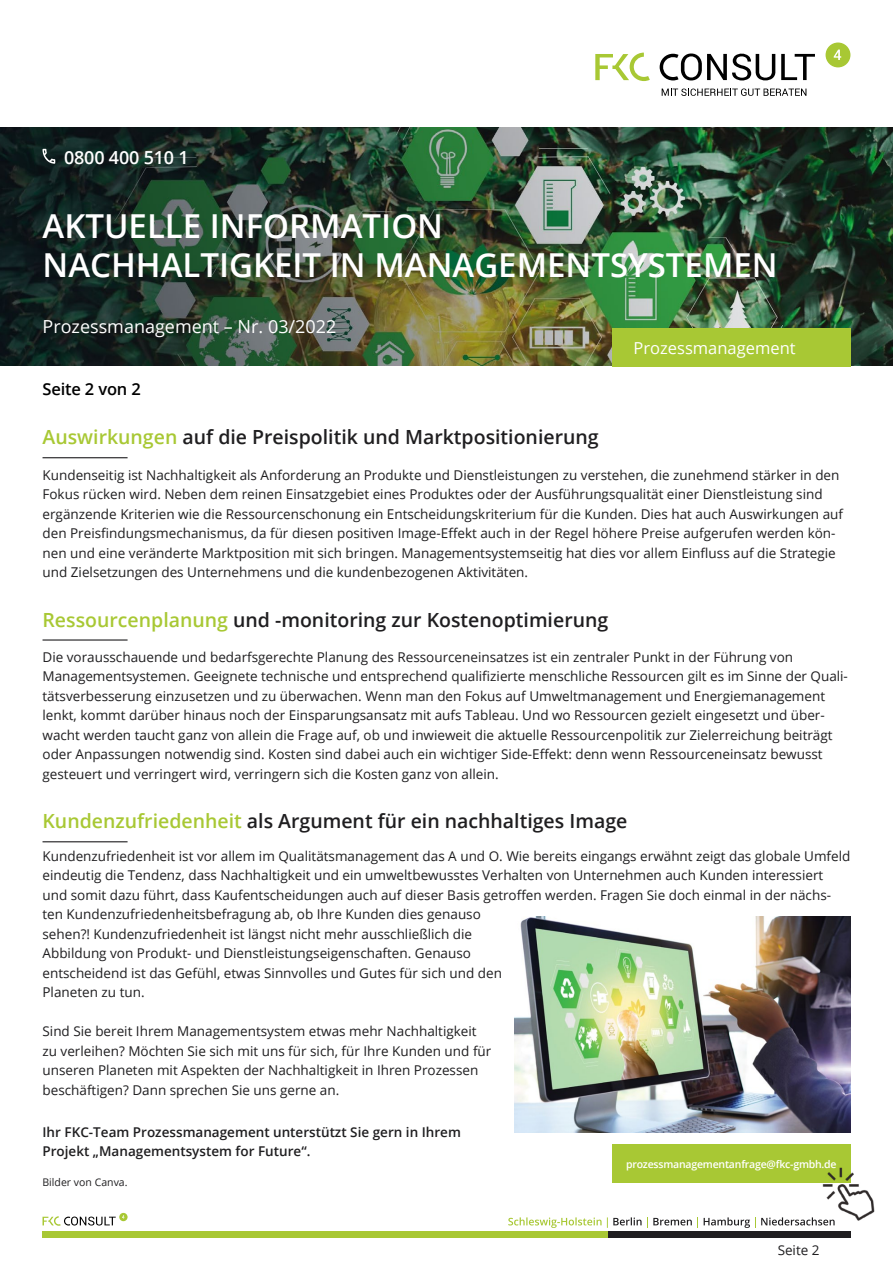
<style>
.page{position:relative;width:893px;height:1263px;background:#fff}
.page>*{position:absolute;margin:0;border:0;box-sizing:border-box;transform-origin:0 0}
.t1{font:600 33px/39px "Open Sans";color:#fff}
.t2{font:600 19.5px "Open Sans";color:#1f1e20}
.t3{font:18px "Open Sans";color:#fff}
.t4{font:600 18px "Open Sans";letter-spacing:-.01em;color:#fff}
.t5{font:16.5px "Open Sans";color:#fff}
.t6{font:600 16.5px "Open Sans";letter-spacing:-.01em;color:#000}
.t7{font:13.5px/19.5px "Open Sans";color:#1f1e20}
.t8{font:600 13.5px/19.5px "Open Sans";color:#1f1e20}
.t9{font:600 10.5px "Open Sans";letter-spacing:-.02em;color:#fff}
.t10{font:10.5px "Open Sans";color:#1f1e20}
.s1{color:#a8c834}
</style>
<div class="page">
<img style="left:0;top:128px;width:893px;height:238px">
<svg style="left:595px;top:53px;width:55px;height:28px"></svg>
<svg style="left:660px;top:53px;width:115px;height:28px"></svg>
<svg style="left:781px;top:54px;width:34px;height:26px"></svg>
<div style="left:825px;top:43px;width:25px;height:24px;background:#a8c834;border-radius:50%"></div>
<svg style="left:834px;top:50px;width:7px;height:10px"></svg>
<svg style="left:662px;top:88px;width:144px;height:8px"></svg>
<svg style="left:43px;top:1216px;width:73px;height:10px"></svg>
<svg style="left:119px;top:1213px;width:9px;height:8px"></svg>
<div style="left:43px;top:1231px;width:578px;height:6px;background:#a8c834"></div>
<div style="left:608px;top:1231px;width:242px;height:6px;background:#1f1e20"></div>
<svg style="left:704px;top:1217px;width:131px;height:11px"></svg>
<svg style="left:508px;top:1217px;width:190px;height:11px"></svg>
<svg style="left:43px;top:149px;width:12px;height:15px"></svg>
<hr style="left:43px;top:457px;width:85px;height:1px;background:#1f1e20">
<hr style="left:43px;top:639px;width:85px;height:2px;background:#1f1e20">
<hr style="left:43px;top:841px;width:85px;height:1px;background:#1f1e20">
<div style="left:612px;top:329px;width:238px;height:38px;background:#a8c834"></div>
<div style="left:612px;top:1145px;width:238px;height:38px;background:#a8c834"></div>
<img style="left:822px;top:1167px;width:53px;height:54px">
<img style="left:514px;top:916px;width:336px;height:216px">
<h3 class="t4" style="left:64px;top:145px;width:126px">0800 400 510 1</h3>
<h1 class="t1" style="left:43px;top:206px;width:737px">AKTUELLE INFORMATION<br>NACHHALTIGKEIT IN MANAGEMENTSYSTEMEN</h1>
<h3 class="t3" style="left:43px;top:314px;width:295px">Prozessmanagement – Nr. 03/2022</h3>
<p class="t6" style="left:43px;top:378px;width:100px">Seite 2 von 2</p>
<p class="t5" style="left:634px;top:337px;width:164px">Prozessmanagement</p>
<h2 class="t2" style="left:43px;top:424px;width:558px"><span class="s1">Auswirkungen</span> auf die Preispolitik und Marktpositionierung</h2>
<p class="t7" style="left:43px;top:465px;width:802px">Kundenseitig ist Nachhaltigkeit als Anforderung an Produkte und Dienstleistungen zu verstehen, die zunehmend stärker in den Fokus rücken wird. Neben dem reinen Einsatzgebiet eines Produktes oder der Ausführungsqualität einer Dienstleistung sind ergänzende Kriterien wie die Ressourcenschonung ein Entscheidungskriterium für die Kunden. Dies hat auch Auswirkungen auf den Preisfindungsmechanismus, da für diesen positiven Image-Effekt auch in der Regel höhere Preise aufgerufen werden kön&shy;nen und eine veränderte Marktposition mit sich bringen. Managementsystemseitig hat dies vor allem Einfluss auf die Strategie und Zielsetzungen des Unternehmens und die kundenbezogenen Aktivitäten.</p>
<h2 class="t2" style="left:43px;top:606px;width:567px"><span class="s1">Ressourcenplanung</span> und -monitoring zur Kostenoptimierung</h2>
<p class="t7" style="left:43px;top:647px;width:807px">Die vorausschauende und bedarfsgerechte Planung des Ressourceneinsatzes ist ein zentraler Punkt in der Führung von Managementsystemen. Geeignete technische und entsprechend qualifizierte menschliche Ressourcen gilt es im Sinne der Quali&shy;tätsverbesserung einzusetzen und zu überwachen. Wenn man den Fokus auf Umweltmanagement und Energiemanagement lenkt, kommt darüber hinaus noch der Einsparungsansatz mit aufs Tableau. Und wo Ressourcen gezielt eingesetzt und über&shy;wacht werden taucht ganz von allein die Frage auf, ob und inwieweit die aktuelle Ressourcenpolitik zur Zielerreichung beiträgt oder Anpassungen notwendig sind. Kosten sind dabei auch ein wichtiger Side-Effekt: denn wenn Ressourceneinsatz bewusst gesteuert und verringert wird, verringern sich die Kosten ganz von allein.</p>
<h2 class="t2" style="left:43px;top:808px;width:586px"><span class="s1">Kundenzufriedenheit</span> als Argument für ein nachhaltiges Image</h2>
<p class="t7" style="left:43px;top:846px;width:809px">Kundenzufriedenheit ist vor allem im Qualitätsmanagement das A und O. Wie bereits eingangs erwähnt zeigt das globale Umfeld eindeutig die Tendenz, dass Nachhaltigkeit und ein umweltbewusstes Verhalten von Unternehmen auch Kunden interessiert und somit dazu führt, dass Kaufentscheidungen auch auf dieser Basis getroffen werden. Fragen Sie doch einmal in der nächs&shy;ten Kundenzufriedenheitsbefragung ab, ob Ihre Kunden dies genauso<br>sehen?! Kundenzufriedenheit ist längst nicht mehr ausschließlich die<br>Abbildung von Produkt- und Dienstleistungseigenschaften. Genauso<br>entscheidend ist das Gefühl, etwas Sinnvolles und Gutes für sich und den<br>Planeten zu tun.</p>
<p class="t7" style="left:43px;top:1021px;width:450px">Sind Sie bereit Ihrem Managementsystem etwas mehr Nachhaltigkeit zu verleihen? Möchten Sie sich mit uns für sich, für Ihre Kunden und für unseren Planeten mit Aspekten der Nachhaltigkeit in Ihren Prozessen beschäftigen? Dann sprechen Sie uns gerne an.</p>
<p class="t8" style="left:43px;top:1122px;width:420px">Ihr FKC-Team Prozessmanagement unterstützt Sie gern in Ihrem<br>Projekt „Managementsystem for Future“.</p>
<p class="t9" style="left:626px;top:1157px;width:212px">prozessmanagementanfrage@fkc-gmbh.de</p>
<p class="t10" style="left:43px;top:1175px;width:87px">Bilder von Canva.</p>
<p class="t7" style="left:778px;top:1240px;width:43px">Seite 2</p>
</div>
